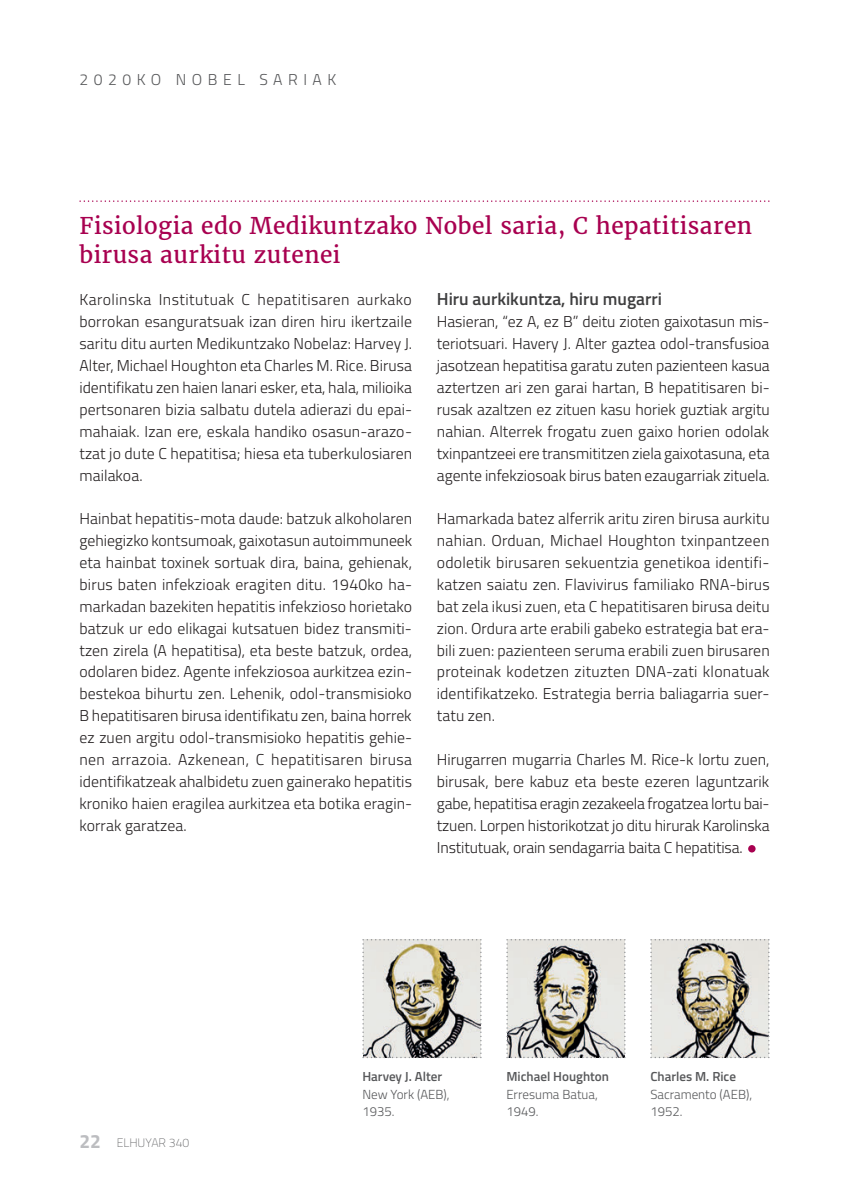
<style>
.page{position:relative;width:844px;height:1191px;background:#fff}
.page>*{position:absolute;margin:0;border:0;box-sizing:border-box;transform-origin:0 0}
.t1{font:22.75px/28.9px "Merriweather";letter-spacing:.02em;color:#a80150}
.t2{font:600 17.5px "Titillium";color:#3e3e3f}
.t3{font:300 15.75px/21.9px "Titillium";letter-spacing:.005em;color:#231f20;text-align:justify}
.t4{font:300 15.75px "Titillium";letter-spacing:.35em;color:#57585a}
.t5{font:300 13.12px/17.5px "Titillium";color:#57585a}
.t6{font:600 13.12px "Titillium";color:#57585a}
.t7{font:100 12.25px "Titillium";color:#57585a}
.s1{font-weight:700;font-size:19.25px;color:#bcbdc0}
</style>
<div class="page">
<img style="left:362px;top:939px;width:119px;height:119px">
<img style="left:506px;top:939px;width:119px;height:119px">
<img style="left:650px;top:939px;width:119px;height:119px">
<svg style="left:79px;top:200px;width:690px;height:2px"></svg>
<div style="left:748px;top:845px;width:7px;height:7px;background:#a80150;border-radius:50%"></div>
<p class="t4" style="left:79px;top:68px;width:258px">2020KO NOBEL SARIAK</p>
<h1 class="t1" style="left:79px;top:212px;width:674px">Fisiologia edo Medikuntzako Nobel saria, C hepatitisaren birusa aurkitu zutenei</h1>
<p class="t2" style="left:437px;top:286px;width:226px">Hiru aurkikuntza, hiru mugarri</p>
<p class="t3" style="left:437px;top:310px;width:334px">Hasieran, “ez A, ez B” deitu zioten gaixotasun mis&shy;teriotsuari. Havery J. Alter gaztea odol-transfusioa jasotzean hepatitisa garatu zuten pazienteen kasua aztertzen ari zen garai hartan, B hepatitisaren bi&shy;rusak azaltzen ez zituen kasu horiek guztiak argitu nahian. Alterrek frogatu zuen gaixo horien odolak txinpantzeei ere transmititzen ziela gaixotasuna, eta agente infekziosoak birus baten ezaugarriak zituela.</p>
<p class="t3" style="left:437px;top:507px;width:334px">Hamarkada batez alferrik aritu ziren birusa aurkitu nahian. Orduan, Michael Houghton txinpantzeen odoletik birusaren sekuentzia genetikoa identifi&shy;katzen saiatu zen. Flavivirus familiako RNA-birus bat zela ikusi zuen, eta C hepatitisaren birusa deitu zion. Ordura arte erabili gabeko estrategia bat era&shy;bili zuen: pazienteen seruma erabili zuen birusaren proteinak kodetzen zituzten DNA-zati klonatuak identifikatzeko. Estrategia berria baliagarria suer&shy;tatu zen.</p>
<p class="t3" style="left:437px;top:748px;width:334px">Hirugarren mugarria Charles M. Rice-k lortu zuen, birusak, bere kabuz eta beste ezeren laguntzarik gabe, hepatitisa eragin zezakeela frogatzea lortu bai&shy;tzuen. Lorpen historikotzat jo ditu hirurak Karolinska Institutuak, orain sendagarria baita C hepatitisa.</p>
<p class="t3" style="left:79px;top:288px;width:334px">Karolinska Institutuak C hepatitisaren aurkako borrokan esanguratsuak izan diren hiru ikertzaile saritu ditu aurten Medikuntzako Nobelaz: Harvey J.<br>Alter, Michael Houghton eta Charles M. Rice. Birusa identifikatu zen haien lanari esker, eta, hala, milioika pertsonaren bizia salbatu dutela adierazi du epai&shy;mahaiak. Izan ere, eskala handiko osasun-arazo&shy;tzat jo dute C hepatitisa; hiesa eta tuberkulosiaren mailakoa.</p>
<p class="t3" style="left:79px;top:507px;width:334px">Hainbat hepatitis-mota daude: batzuk alkoholaren gehiegizko kontsumoak, gaixotasun autoimmuneek eta hainbat toxinek sortuak dira, baina, gehienak, birus baten infekzioak eragiten ditu. 1940ko ha&shy;markadan bazekiten hepatitis infekzioso horietako batzuk ur edo elikagai kutsatuen bidez transmiti&shy;tzen zirela (A hepatitisa), eta beste batzuk, ordea, odolaren bidez. Agente infekziosoa aurkitzea ezin&shy;bestekoa bihurtu zen. Lehenik, odol-transmisioko B hepatitisaren birusa identifikatu zen, baina horrek ez zuen argitu odol-transmisioko hepatitis gehie&shy;nen arrazoia. Azkenean, C hepatitisaren birusa identifikatzeak ahalbidetu zuen gainerako hepatitis kroniko haien eragilea aurkitzea eta botika eragin&shy;korrak garatzea.</p>
<p class="t7" style="left:79px;top:1133px;width:111px"><span class="s1">22</span> ELHUYAR 340</p>
<p class="t6" style="left:362px;top:1067px;width:81px">Harvey J. Alter</p>
<p class="t5" style="left:362px;top:1085px;width:89px">New York (AEB),<br>1935.</p>
<p class="t6" style="left:506px;top:1067px;width:104px">Michael Houghton</p>
<p class="t5" style="left:506px;top:1084px;width:93px">Erresuma Batua,<br>1949.</p>
<p class="t6" style="left:650px;top:1067px;width:87px">Charles M. Rice</p>
<p class="t5" style="left:650px;top:1084px;width:103px">Sacramento (AEB),<br>1952.</p>
</div>
